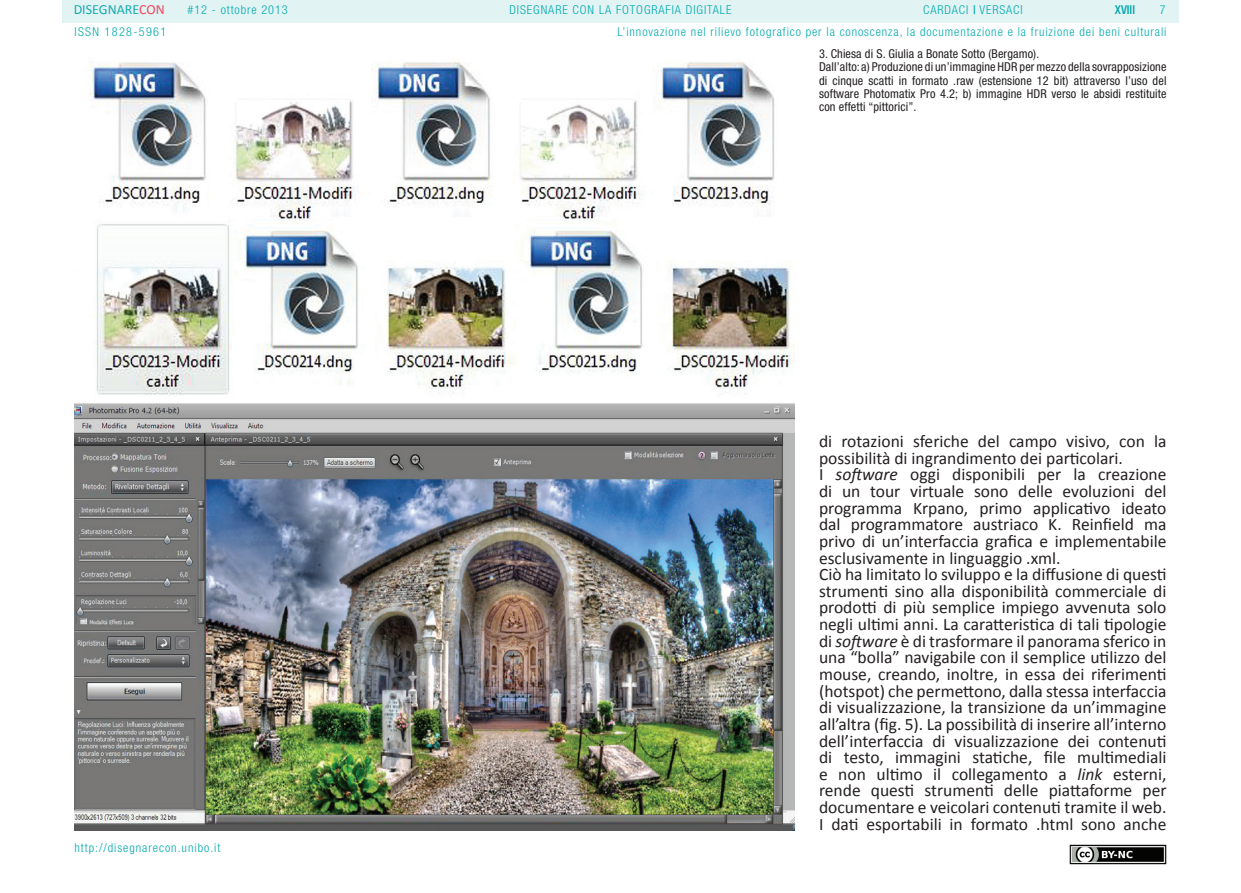
<style>
.page{position:relative;width:1241px;height:893px;background:#fff}
.page>*{position:absolute;margin:0;border:0;box-sizing:border-box;transform-origin:0 0}
.t1{font:17.5px/16.6px "Calibri";color:#231f20}
.t2{font:14px "Calibri";color:#17aaac}
.t3{font:condensed 12.25px/13.1px "Helvetica Neue LT Std";letter-spacing:.01em;color:#231f20}
.t4{font:300 condensed 12.25px "Helvetica Neue LT Std";letter-spacing:.075em;color:#00aaad}
.t5{font:300 condensed 12.25px "Helvetica Neue LT Std";letter-spacing:.11em;color:#00aaad}
.t6{font:500 condensed 12.25px "Helvetica Neue LT Std";color:#00aaad}
.s1{color:#ef4862}
.s2{font-weight:500}
.s3{font-style:italic}
</style>
<div class="page">
<div style="left:62px;top:0;width:1116px;height:23px;background:#e2f3f4"></div>
<img style="left:1069px;top:845px;width:97px;height:19px">
<img style="left:74px;top:62px;width:720px;height:769px">
<p class="t2" style="left:74px;top:1px;width:93px">DISEGNARE<span class="s1">CON</span></p>
<p class="t4" style="left:922px;top:3px;width:101px">cardaci <span class="s2">|</span> versaci</p>
<p class="t6" style="left:1114px;top:3px;width:22px">XVIII</p>
<p class="t4" style="left:617px;top:24px;width:550px">L’innovazione nel rilievo fotografico per la conoscenza, la documentazione e la fruizione dei beni culturali</p>
<p class="t4" style="left:188px;top:3px;width:102px">#12 - ottobre 2013</p>
<p class="t4" style="left:509px;top:3px;width:223px">Disegnare con la fotografia digitale</p>
<p class="t4" style="left:1159px;top:3px;width:7px">7</p>
<p class="t4" style="left:74px;top:24px;width:7px">ISSN</p>
<p class="t5" style="left:105px;top:24px;width:63px">1828-5961</p>
<p class="t3" style="left:819px;top:47px;width:349px">3. Chiesa di S. Giulia a Bonate Sotto (Bergamo).<br>Dall’alto: a) Produzione di un’immagine HDR per mezzo della sovrapposizione di cinque scatti in formato .raw (estensione 12 bit) attraverso l’uso del software Photomatix Pro 4.2; b) immagine HDR verso le absidi restituite con effetti “pittorici”.</p>
<p class="t4" style="left:74px;top:841px;width:147px">http://disegnarecon.unibo.it</p>
<p class="t1" style="left:819px;top:433px;width:349px">di rotazioni sferiche del campo visivo, con la possibilità di ingrandimento dei particolari.<br>I <span class="s3">software</span> oggi disponibili per la creazione di un tour virtuale sono delle evoluzioni del programma Krpano, primo applicativo ideato dal programmatore austriaco K. Reinfield ma privo di un’interfaccia grafica e implementabile esclusivamente in linguaggio .xml.<br>Ciò ha limitato lo sviluppo e la diffusione di questi strumenti sino alla disponibilità commerciale di prodotti di più semplice impiego avvenuta solo negli ultimi anni. La caratteristica di tali tipologie di <span class="s3">software</span> è di trasformare il panorama sferico in una “bolla” navigabile con il semplice utilizzo del mouse, creando, inoltre, in essa dei riferimenti (hotspot) che permettono, dalla stessa interfaccia di visualizzazione, la transizione da un’immagine all’altra (fig. 5). La possibilità di inserire all’interno dell’interfaccia di visualizzazione dei contenuti di testo, immagini statiche, file multimediali e non ultimo il collegamento a <span class="s3">link</span> esterni, rende questi strumenti delle piattaforme per documentare e veicolari contenuti tramite il web.<br>I dati esportabili in formato .html sono anche</p>
</div>
